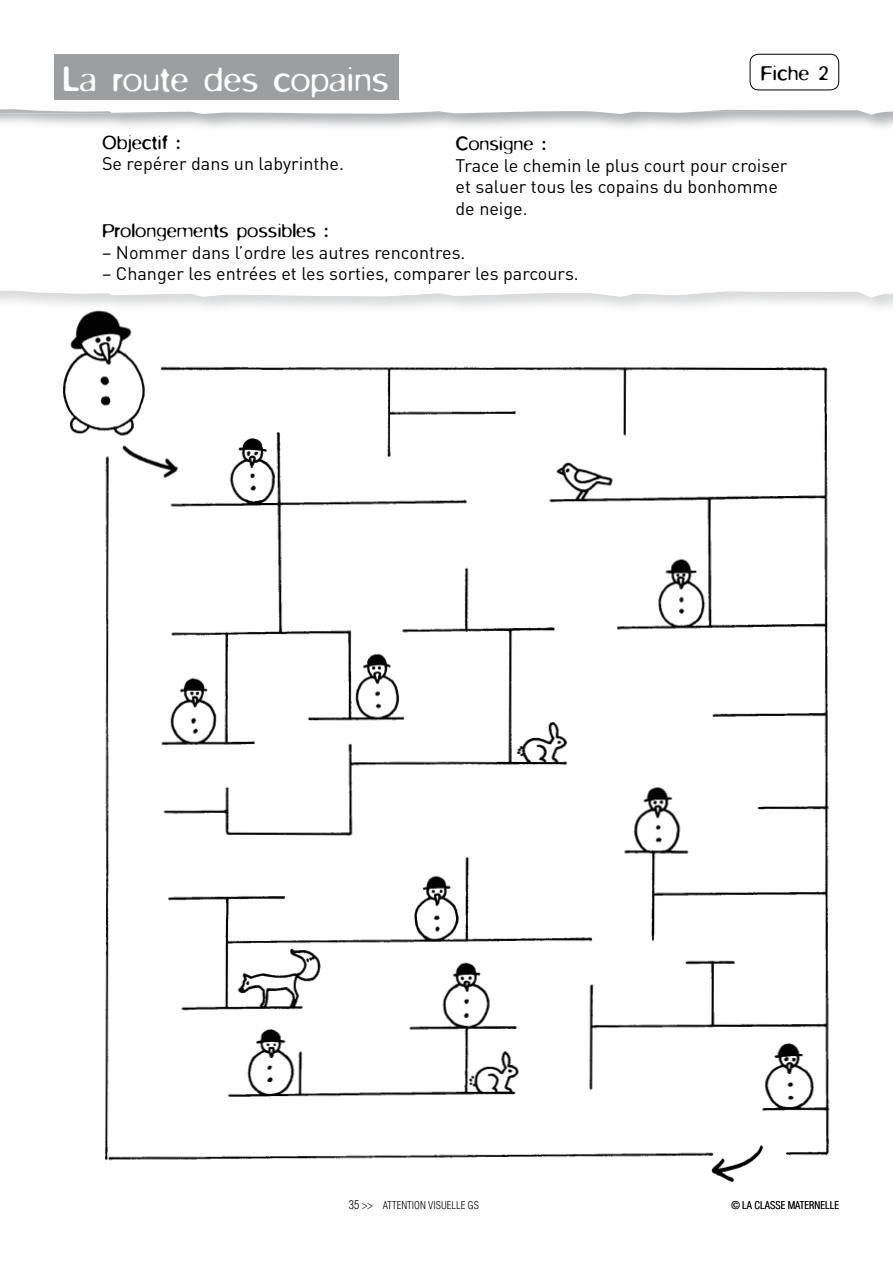
<style>
.page{position:relative;width:893px;height:1263px;background:#fff}
.page>*{position:absolute;margin:0;border:0;box-sizing:border-box;transform-origin:0 0}
.t1{font:300 37.5px "Blur";color:#fff}
.t2{font:300 22.5px "Blur";color:#000}
.t3{font:300 21px "Blur";color:#000}
.t4{font:18px/21.6px "DIN";color:#000}
.t5{font:300 condensed 10.5px "Helvetica";color:#000}
.s1{font-size:12px}
</style>
<div class="page">
<svg style="left:0;top:53px;width:893px;height:62px"></svg>
<div style="left:54px;top:54px;width:344px;height:45px;background:#9c9e9f"></div>
<div style="left:750px;top:54px;width:89px;height:36px;border:1px solid #000;border-radius:9px"></div>
<img style="left:40px;top:291px;width:808px;height:891px">
<h1 class="t1" style="left:63px;top:68px;width:328px">La route des copains</h1>
<p class="t3" style="left:102px;top:136px;width:80px">Objectif :</p>
<p class="t4" style="left:102px;top:155px;width:243px">Se repérer dans un labyrinthe.</p>
<p class="t2" style="left:761px;top:66px;width:69px">Fiche 2</p>
<p class="t3" style="left:455px;top:137px;width:92px">Consigne :</p>
<p class="t4" style="left:455px;top:156px;width:333px">Trace le chemin le plus court pour croiser et saluer tous les copains du bonhomme de neige.</p>
<p class="t3" style="left:102px;top:224px;width:228px">Prolongements possibles :</p>
<p class="t4" style="left:102px;top:244px;width:365px">– Nommer dans l’ordre les autres rencontres.</p>
<p class="t4" style="left:102px;top:265px;width:478px">– Changer les entrées et les sorties, comparer les parcours.</p>
<p class="t5" style="left:349px;top:1201px;width:132px"><span class="s1">35 &gt;&gt;</span> ATTENTION VISUELLE GS</p>
<p class="t5" style="left:731px;top:1201px;width:109px">© LA CLASSE MATERNELLE</p>
</div>
